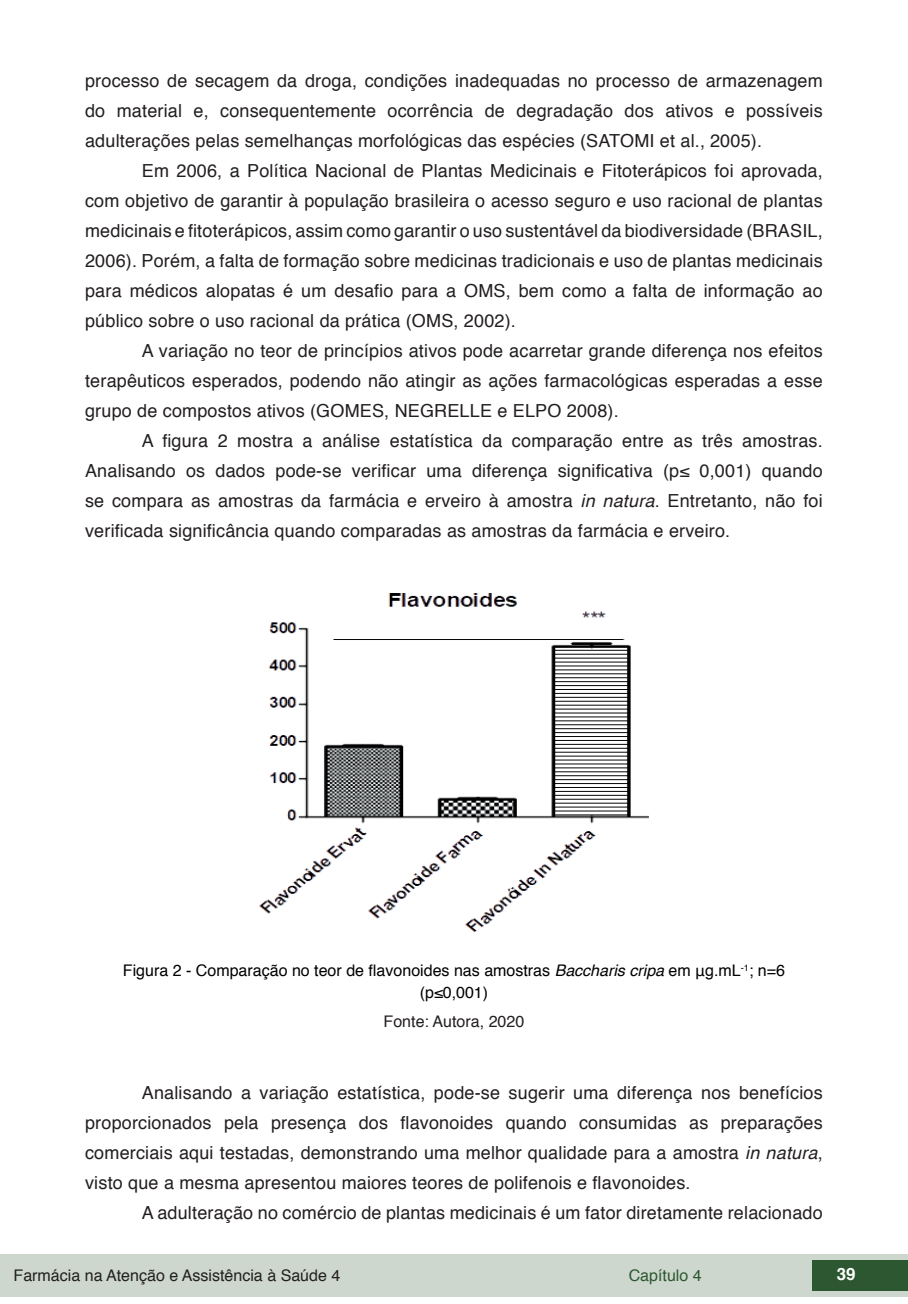
<style>
.page{position:relative;width:908px;height:1304px;background:#fff}
.page>*{position:absolute;margin:0;border:0;box-sizing:border-box;transform-origin:0 0}
.t1{font:18px/30px "Helvetica";letter-spacing:.01em;color:#231f20;text-align:justify}
.t2{font:700 16.8px "Helvetica";color:#fff}
.t3{font:16px/22px "Helvetica";color:#000;text-align:center}
.t4{font:16px "Helvetica";color:#231f20}
.t5{font:16px "Helvetica";color:#2d5730}
.s1{font-style:italic}
</style>
<div class="page">
<div style="left:0;top:1254px;width:906px;height:43px;background:#cdd7ce"></div>
<div style="left:812px;top:1261px;width:95px;height:30px;background:#2d5730"></div>
<img style="left:259px;top:594px;width:389px;height:337px">
<p class="t1" style="left:85px;top:66px;width:738px">processo de secagem da droga, condições inadequadas no processo de armazenagem do material e, consequentemente ocorrência de degradação dos ativos e possíveis adulterações pelas semelhanças morfológicas das espécies (SATOMI et al., 2005).</p>
<p class="t1" style="left:85px;top:156px;width:738px;text-indent:57px">Em 2006, a Política Nacional de Plantas Medicinais e Fitoterápicos foi aprovada, com objetivo de garantir à população brasileira o acesso seguro e uso racional de plantas medicinais e fitoterápicos, assim como garantir o uso sustentável da biodiversidade (BRASIL, 2006). Porém, a falta de formação sobre medicinas tradicionais e uso de plantas medicinais para médicos alopatas é um desafio para a OMS, bem como a falta de informação ao público sobre o uso racional da prática (OMS, 2002).</p>
<p class="t1" style="left:85px;top:336px;width:738px;text-indent:57px">A variação no teor de princípios ativos pode acarretar grande diferença nos efeitos terapêuticos esperados, podendo não atingir as ações farmacológicas esperadas a esse grupo de compostos ativos (GOMES, NEGRELLE e ELPO 2008).</p>
<p class="t1" style="left:85px;top:427px;width:738px;text-indent:57px">A figura 2 mostra a análise estatística da comparação entre as três amostras.<br>Analisando os dados pode-se verificar uma diferença significativa (p≤ 0,001) quando se compara as amostras da farmácia e erveiro à amostra <span class="s1">in natura</span>. Entretanto, não foi verificada significância quando comparadas as amostras da farmácia e erveiro.</p>
<p class="t3" style="left:123px;top:960px;width:663px">Figura 2 - Comparação no teor de flavonoides nas amostras <span class="s1">Baccharis cripa</span> em μg.mL<sup>-1</sup>; n=6 (p≤0,001)</p>
<p class="t4" style="left:383px;top:1009px;width:142px">Fonte: Autora, 2020</p>
<p class="t1" style="left:85px;top:1078px;width:738px;text-indent:57px">Analisando a variação estatística, pode-se sugerir uma diferença nos benefícios proporcionados pela presença dos flavonoides quando consumidas as preparações comerciais aqui testadas, demonstrando uma melhor qualidade para a amostra <span class="s1">in natura</span>, visto que a mesma apresentou maiores teores de polifenois e flavonoides.</p>
<p class="t1" style="left:142px;top:1198px;width:682px">A adulteração no comércio de plantas medicinais é um fator diretamente relacionado</p>
<p class="t4" style="left:14px;top:1263px;width:328px">Farmácia na Atenção e Assistência à Saúde 4</p>
<p class="t5" style="left:628px;top:1263px;width:74px">Capítulo 4</p>
<p class="t2" style="left:836px;top:1261px;width:20px">39</p>
</div>
